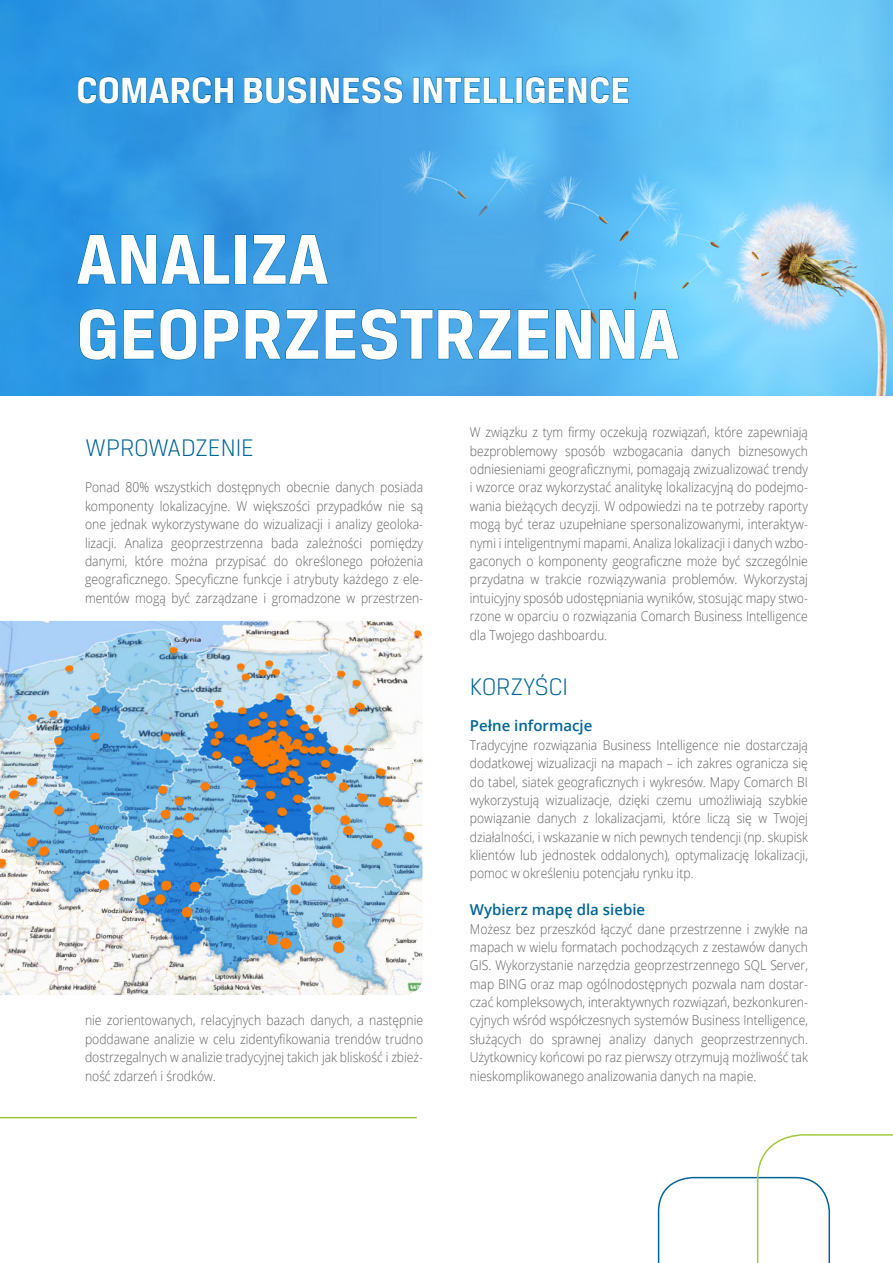
<style>
.page{position:relative;width:893px;height:1263px;background:#fff}
.page>*{position:absolute;margin:0;border:0;box-sizing:border-box;transform-origin:0 0}
.tytuł{font:700 75px "Breuer Text";color:#fff}
.tytuł-2{font:700 39px "Breuer Text";color:#fff}
.śródtytuł_v2{font:300 25.5px "Breuer Text";color:#006494}
.wyliczenie_01{font:600 15px "Open Sans";color:#006494}
.tekst_główny{font:300 13.5px/18.3px "Open Sans";color:#5f5f60;text-align:justify;scale:.9 1}
</style>
<div class="page">
<svg style="left:658px;top:1134px;width:235px;height:129px"></svg>
<hr style="left:0;top:1117px;width:417px;height:1px;background:#a2c840">
<img style="left:0;top:0;width:893px;height:395px">
<svg style="left:78px;top:76px;width:229px;height:45px;background:#2e93d8"></svg>
<div style="left:311px;top:77px;width:5px;height:26px;border:1px solid #006494"></div>
<svg style="left:320px;top:76px;width:83px;height:28px;background:#3290d1"></svg>
<div style="left:414px;top:77px;width:5px;height:26px;border:1px solid #006494"></div>
<svg style="left:423px;top:77px;width:91px;height:27px;background:#3fa1db"></svg>
<div style="left:517px;top:77px;width:5px;height:26px;border:1px solid #006494"></div>
<svg style="left:525px;top:0;width:327px;height:104px;background:#61c1f3"></svg>
<svg style="left:77px;top:234px;width:153px;height:50px;background:#2d93db"></svg>
<div style="left:235px;top:235px;width:11px;height:49px;border:1px solid #006494"></div>
<svg style="left:252px;top:234px;width:77px;height:50px;background:#3796da"></svg>
<svg style="left:79px;top:308px;width:37px;height:52px;background:#2891d7"></svg>
<svg style="left:123px;top:309px;width:31px;height:50px;background:#2c92d9"></svg>
<svg style="left:160px;top:308px;width:37px;height:52px;background:#2e93da"></svg>
<svg style="left:203px;top:309px;width:36px;height:50px;background:#3395da"></svg>
<svg style="left:245px;top:309px;width:74px;height:50px;background:#3696d9"></svg>
<svg style="left:325px;top:308px;width:224px;height:52px;background:#3f9cdd"></svg>
<svg style="left:555px;top:309px;width:36px;height:50px;background:#44a6e1"></svg>
<svg style="left:599px;top:309px;width:80px;height:50px;background:#52b7ec"></svg>
<img style="left:0;top:621px;width:422px;height:374px">
<p class="tytuł-2" style="left:77px;top:69px;width:555px">COMARCH BUSINESS INTELLIGENCE</p>
<p class="tytuł" style="left:77px;top:218px;width:254px">ANALIZA</p>
<p class="tytuł" style="left:77px;top:293px;width:604px">GEOPRZESTRZENNA</p>
<p class="śródtytuł_v2" style="left:85px;top:434px;width:171px">WPROWADZENIE</p>
<p class="tekst_główny" style="left:85px;top:478px;width:377px">Ponad 80% wszystkich dostępnych obecnie danych posiada komponenty lokalizacyjne. W większości przypadków nie są one jednak wykorzystywane do wizualizacji i analizy geoloka&shy;lizacji. Analiza geoprzestrzenna bada zależności pomiędzy danymi, które można przypisać do określonego położenia geograficznego. Specyficzne funkcje i atrybuty każdego z ele&shy;mentów mogą być zarządzane i gromadzone w przestrzen-</p>
<p class="tekst_główny" style="left:85px;top:1011px;width:377px">nie zorientowanych, relacyjnych bazach danych, a następnie poddawane analizie w celu zidentyfikowania trendów trudno dostrzegalnych w analizie tradycyjnej takich jak bliskość i zbież&shy;ność zdarzeń i środków.</p>
<p class="tekst_główny" style="left:470px;top:423px;width:377px">W związku z tym firmy oczekują rozwiązań, które zapewniają bezproblemowy sposób wzbogacania danych biznesowych odniesieniami geograficznymi, pomagają zwizualizować trendy i wzorce oraz wykorzystać analitykę lokalizacyjną do podejmo&shy;wania bieżących decyzji. W odpowiedzi na te potrzeby raporty mogą być teraz uzupełniane spersonalizowanymi, interaktyw&shy;nymi i inteligentnymi mapami. Analiza lokalizacji i danych wzbo&shy;gaconych o komponenty geograficzne może być szczególnie przydatna w trakcie rozwiązywania problemów. Wykorzystaj intuicyjny sposób udostępniania wyników, stosując mapy stwo&shy;rzone w oparciu o rozwiązania Comarch Business Intelligence dla Twojego dashboardu.</p>
<p class="śródtytuł_v2" style="left:470px;top:673px;width:100px">KORZYŚCI</p>
<p class="wyliczenie_01" style="left:470px;top:716px;width:124px">Pełne informacje</p>
<p class="tekst_główny" style="left:470px;top:735px;width:377px">Tradycyjne rozwiązania Business Intelligence nie dostarczają dodatkowej wizualizacji na mapach – ich zakres ogranicza się do tabel, siatek geograficznych i wykresów. Mapy Comarch BI wykorzystują wizualizacje, dzięki czemu umożliwiają szybkie powiązanie danych z lokalizacjami, które liczą się w Twojej działalności, i wskazanie w nich pewnych tendencji (np. skupisk klientów lub jednostek oddalonych), optymalizację lokalizacji, pomoc w określeniu potencjału rynku itp.</p>
<p class="wyliczenie_01" style="left:470px;top:899px;width:177px">Wybierz mapę dla siebie</p>
<p class="tekst_główny" style="left:470px;top:919px;width:377px">Możesz bez przeszkód łączyć dane przestrzenne i zwykłe na mapach w wielu formatach pochodzących z zestawów danych GIS. Wykorzystanie narzędzia geoprzestrzennego SQL Server, map BING oraz map ogólnodostępnych pozwala nam dostar&shy;czać kompleksowych, interaktywnych rozwiązań, bezkonkuren&shy;cyjnych wśród współczesnych systemów Business Intelligence, służących do sprawnej analizy danych geoprzestrzennych.<br>Użytkownicy końcowi po raz pierwszy otrzymują możliwość tak nieskomplikowanego analizowania danych na mapie.</p>
</div>
